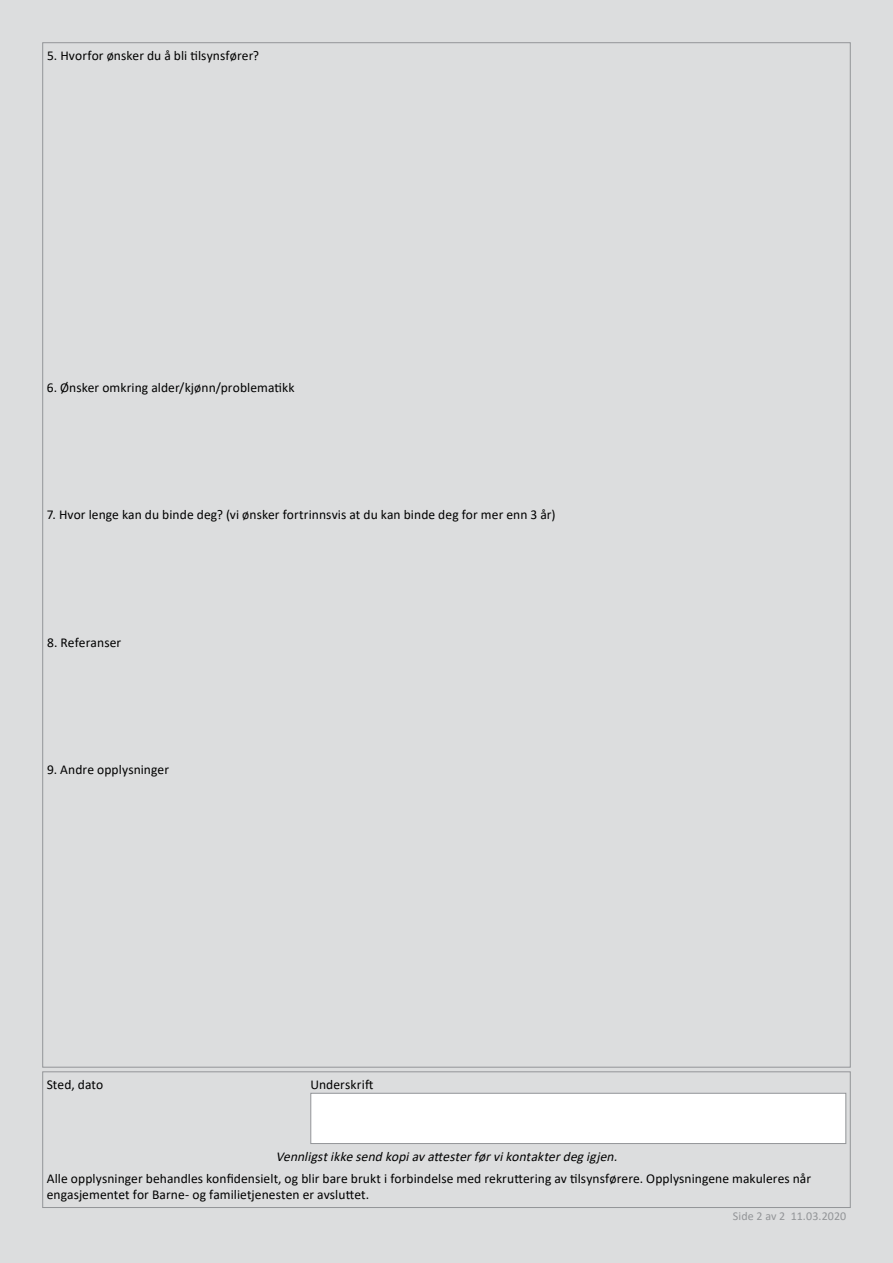
<style>
.page{position:relative;width:893px;height:1263px;background:#dcddde}
.page>*{position:absolute;margin:0;border:0;box-sizing:border-box;transform-origin:0 0}
.t1{font:13.5px/16.2px "Calibri";letter-spacing:.005em;color:#000}
.t2{font:italic 13.5px "Calibri";color:#000}
.t3{font:12px "Calibri";letter-spacing:.005em;color:#939598}
</style>
<div class="page">
<div style="left:43px;top:1071px;width:807px;height:137px;border:1px solid #939598"></div>
<div style="left:310px;top:1093px;width:536px;height:51px;background:#fff;border:1px solid #939598"></div>
<p class="t1" style="left:47px;top:47px;width:213px">5. Hvorfor ønsker du å bli tilsynsfører?</p>
<p class="t1" style="left:47px;top:379px;width:249px">6. Ønsker omkring alder/kjønn/problematikk</p>
<p class="t1" style="left:47px;top:506px;width:510px">7. Hvor lenge kan du binde deg? (vi ønsker fortrinnsvis at du kan binde deg for mer enn 3 år)</p>
<p class="t1" style="left:47px;top:634px;width:76px">8. Referanser</p>
<p class="t1" style="left:47px;top:761px;width:123px">9. Andre opplysninger</p>
<p class="t1" style="left:47px;top:1076px;width:58px">Sted, dato</p>
<p class="t1" style="left:310px;top:1076px;width:64px">Underskrift</p>
<p class="t2" style="left:276px;top:1147px;width:347px">Vennligstikkesendkopiavattesterførvikontakterdegigjen.</p>
<p class="t1" style="left:47px;top:1169px;width:766px">Alle opplysninger behandles konfidensielt, og blir bare brukt i forbindelse med rekruttering av tilsynsførere. Opplysningene makuleres når engasjementet for Barne- og familietjenesten er avsluttet.</p>
<p class="t3" style="left:733px;top:1207px;width:115px">Side 2 av 2 11.03.2020</p>
</div>
